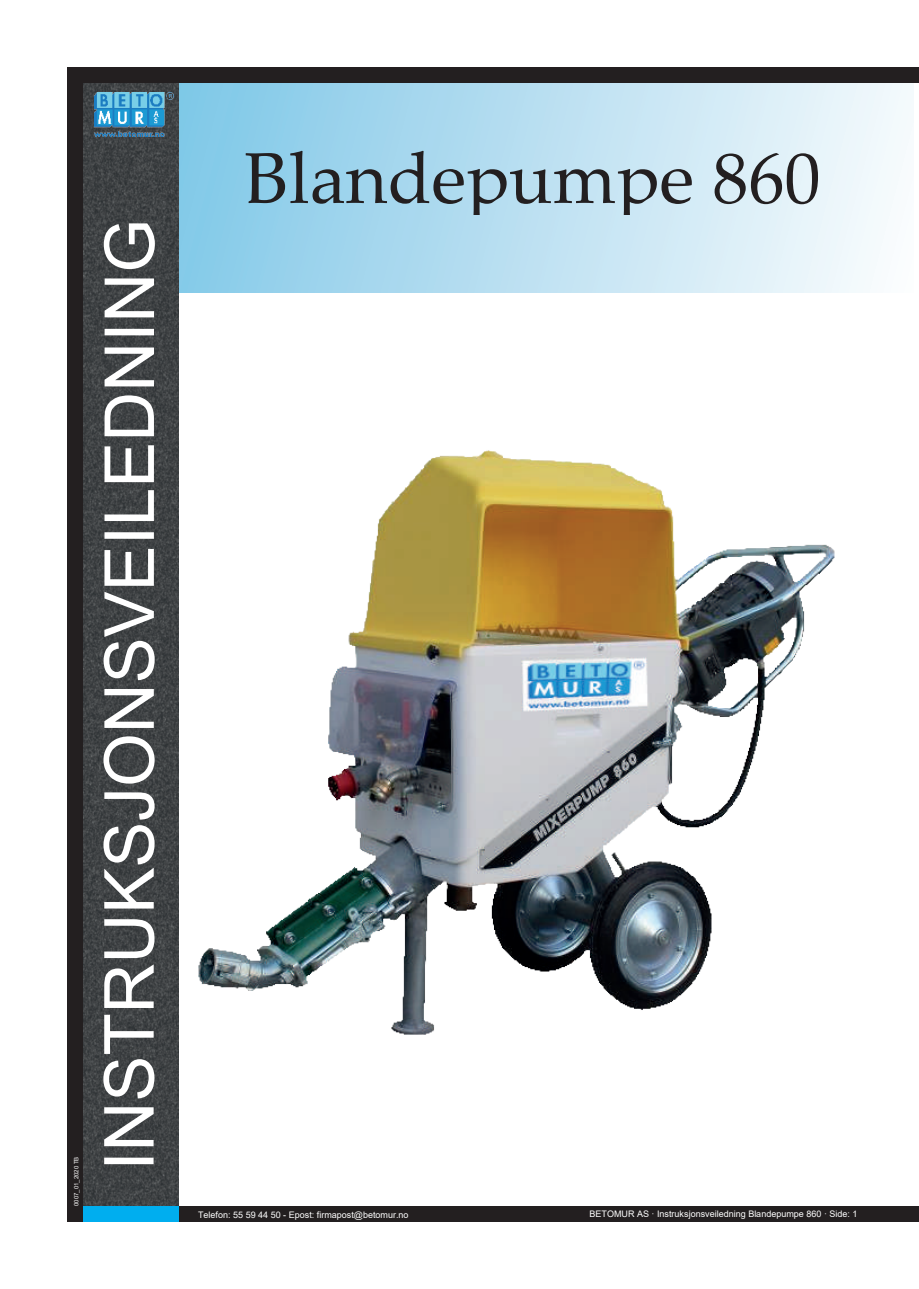
<style>
.page{position:relative;width:919px;height:1289px;background:#fff}
.page>*{position:absolute;margin:0;border:0;box-sizing:border-box;transform-origin:0 0}
.t1{font:72px "Palatino Linotype";color:#231f20}
.t2{font:69px "Arial";color:#fff}
.t3{font:9px "Arial";color:#fff}
.t4{font:6px "Arial";color:#fff}
</style>
<div class="page">
<svg style="left:179px;top:82px;width:734px;height:211px"></svg>
<img style="left:83px;top:82px;width:96px;height:1124px">
<div style="left:68px;top:67px;width:15px;height:1154px;background:#231f20"></div>
<div style="left:179px;top:1206px;width:739px;height:15px;background:#231f20"></div>
<div style="left:83px;top:1206px;width:96px;height:15px;background:#00aeef"></div>
<div style="left:81px;top:67px;width:837px;height:15px;background:#231f20"></div>
<img style="left:95px;top:92px;width:79px;height:45px">
<img style="left:198px;top:450px;width:637px;height:585px">
<p class="t4" style="left:74px;top:1205px;width:51px;rotate:-90deg">0007_01_2020 TB</p>
<h2 class="t2" style="left:103px;top:1170px;width:953px;rotate:-90deg">INSTRUKSJONSVEILEDNING</h2>
<h1 class="t1" style="left:245px;top:150px;width:577px">Blandepumpe 860</h1>
<p class="t3" style="left:198px;top:1210px;width:212px">Telefon: 55 59 44 50 - Epost: firmapost@betomur.no</p>
<p class="t3" style="left:589px;top:1210px;width:269px">BETOMUR AS · Instruksjonsveiledning Blandepumpe 860 · Side: 1</p>
</div>
